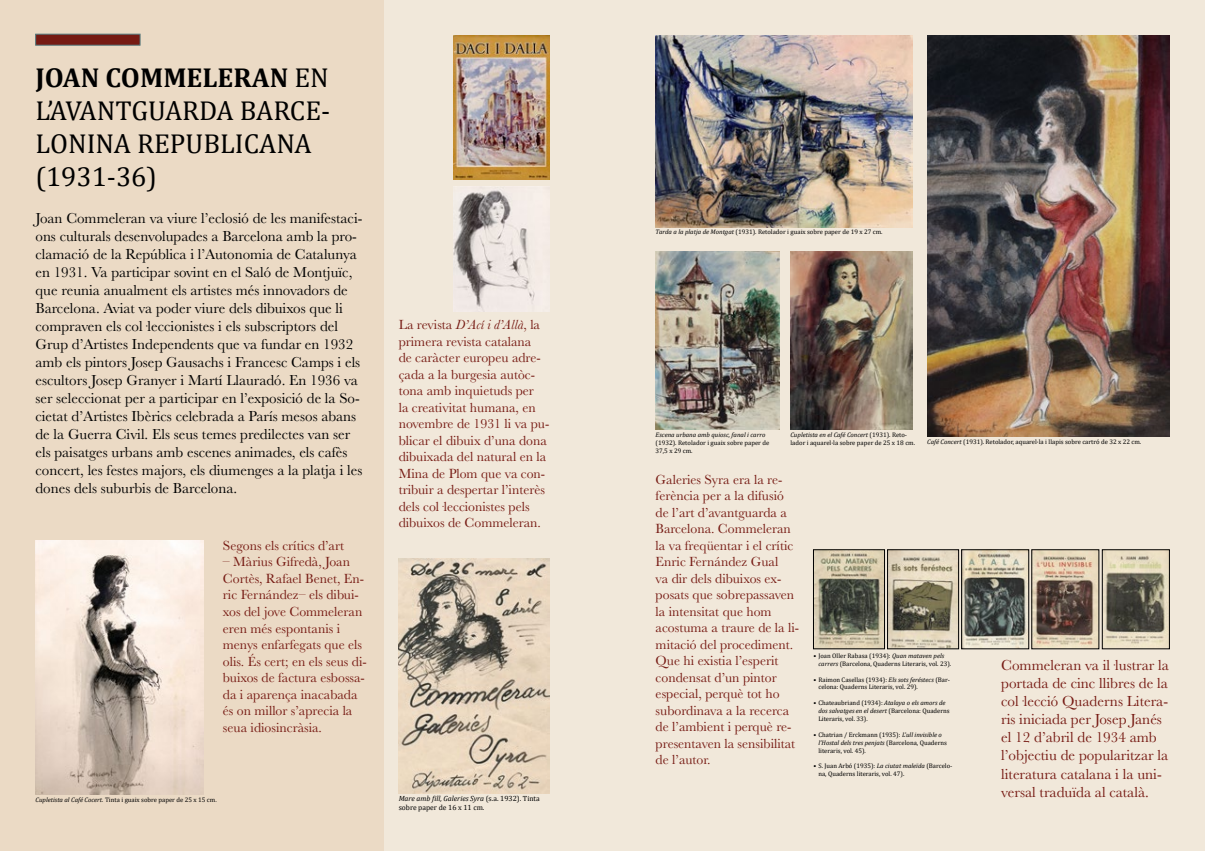
<style>
.page{position:relative;width:1205px;height:851px;background:#fff}
.page>*{position:absolute;margin:0;border:0;box-sizing:border-box;transform-origin:0 0}
.t1{font:27.5px/33px "Cambria";color:#000}
.t2{font:15.12px/18.1px "Baskerville";color:#761a13}
.t3{font:15px/18px "Baskerville";color:#000}
.t4{font:13.75px/16.5px "Baskerville";color:#761a13}
.t5{font:7.5px/9px "Cambria";color:#000}
.t6{font:6.62px/7.9px "Cambria";color:#000}
.t7{font:italic 6.62px "Cambria";color:#000}
.s1{font-weight:700}
.s2{font-style:italic}
</style>
<div class="page">
<div style="left:383px;top:0;width:822px;height:850px;background:#f1e8da"></div>
<div style="left:0;top:0;width:383px;height:850px;background:#ebdac5"></div>
<img style="left:399px;top:558px;width:150px;height:235px">
<img style="left:656px;top:36px;width:256px;height:191px">
<img style="left:656px;top:252px;width:123px;height:177px">
<img style="left:927px;top:35px;width:242px;height:401px">
<img style="left:790px;top:252px;width:122px;height:177px">
<img style="left:35px;top:540px;width:169px;height:254px">
<img style="left:454px;top:35px;width:95px;height:145px">
<img style="left:454px;top:187px;width:95px;height:124px">
<img style="left:815px;top:551px;width:67px;height:96px">
<div style="left:813px;top:549px;width:71px;height:100px;border:1px solid #000"></div>
<img style="left:889px;top:551px;width:68px;height:96px">
<div style="left:887px;top:549px;width:72px;height:100px;border:1px solid #000"></div>
<img style="left:963px;top:551px;width:64px;height:96px">
<div style="left:961px;top:549px;width:68px;height:100px;border:1px solid #000"></div>
<img style="left:1033px;top:551px;width:64px;height:96px">
<img style="left:1104px;top:551px;width:63px;height:96px">
<div style="left:1102px;top:549px;width:67px;height:100px;border:1px solid #000"></div>
<div style="left:35px;top:34px;width:105px;height:11px;background:#761a13;border:1px solid #547a7e"></div>
<h1 class="t1" style="left:35px;top:61px;width:296px"><span class="s1">JOAN COMMELERAN</span> EN<br>L’AVANTGUARDA BARCE-<br>LONINA REPUBLICANA (1931-36)</h1>
<p class="t3" style="left:35px;top:209px;width:328px">Joan Commeleran va viure l’eclosió de les manifestaci&shy;ons culturals desenvolupades a Barcelona amb la pro&shy;clamació de la República i l’Autonomia de Catalunya en 1931. Va participar sovint en el Saló de Montjuïc, que reunia anualment els artistes més innovadors de Barcelona. Aviat va poder viure dels dibuixos que li compraven els col·leccionistes i els subscriptors del Grup d’Artistes Independents que va fundar en 1932 amb els pintors Josep Gausachs i Francesc Camps i els escultors Josep Granyer i Martí Llauradó. En 1936 va ser seleccionat per a participar en l’exposició de la So&shy;cietat d’Artistes Ibèrics celebrada a París mesos abans de la Guerra Civil. Els seus temes predilectes van ser els paisatges urbans amb escenes animades, els cafès concert, les festes majors, els diumenges a la platja i les dones dels suburbis de Barcelona.</p>
<p class="t4" style="left:223px;top:537px;width:123px">Segons els crítics d’art</p>
<p class="t4" style="left:223px;top:554px;width:145px">– Màrius Gifredà, Joan<br>Cortès, Rafael Benet, En&shy;ric Fernández– els dibui&shy;xos del jove Commeleran eren més espontanis i menys enfarfegats que els olis. És cert; en els seus di&shy;buixos de factura esbossa&shy;da i aparença inacabada és on millor s’aprecia la seua idiosincràsia.</p>
<p class="t4" style="left:399px;top:317px;width:152px">La revista <span class="s2">D’Ací i d’Allà</span>, la primera revista catalana<br>de caràcter europeu adre&shy;çada a la burgesia autòc&shy;tona amb inquietuds per<br>la creativitat humana, en novembre de 1931 li va pu&shy;blicar el dibuix d’una dona dibuixada del natural en la<br>Mina de Plom que va con&shy;tribuir a despertar l’interès dels col·leccionistes pels dibuixos de Commeleran.</p>
<p class="t6" style="left:35px;top:795px;width:183px"><span class="s2">Cupletista al Café Cocert.</span> Tinta i guaix sobre paper de 25 x 15 cm.</p>
<p class="t5" style="left:399px;top:793px;width:143px"><span class="s2">Mare amb fill, Galeries Syra</span> (s.a. 1932). Tinta sobre paper de 16 x 11 cm.</p>
<p class="t6" style="left:656px;top:228px;width:228px"><span class="s2">Tarda a la platja de Montgat</span> (1931). Retolador i guaix sobre paper de 19 x 27 cm.</p>
<p class="t6" style="left:790px;top:430px;width:126px"><span class="s2">Cupletista en el Café Concert</span> (1931). Reto&shy;lador i aquarel·la sobre paper de 25 x 18 cm.</p>
<p class="t7" style="left:656px;top:429px;width:111px">Escena urbana amb quiosc, fanal i carro</p>
<p class="t6" style="left:656px;top:438px;width:115px">(1932). Retolador i guaix sobre paper de<br>37,5 x 29 cm.</p>
<p class="t6" style="left:927px;top:437px;width:216px"><span class="s2">Café Concert</span> (1931). Retolador, aquarel·la i llapis sobre cartró de 32 x 22 cm.</p>
<p class="t4" style="left:656px;top:471px;width:145px">Galeries Syra era la re&shy;ferència per a la difusió de l’art d’avantguarda a<br>Barcelona. Commeleran la va freqüentar i el crític<br>Enric Fernández Gual<br>va dir dels dibuixos ex&shy;posats que sobrepassaven la intensitat que hom acostuma a traure de la li&shy;mitació del procediment.<br>Que hi existia l’esperit condensat d’un pintor especial, perquè tot ho subordinava a la recerca de l’ambient i perquè re&shy;presentaven la sensibilitat de l’autor.</p>
<p class="t6" style="left:818px;top:651px;width:134px;text-indent:-5px">• Joan Oller Rabasa (1934): <span class="s2">Quan mataven pels carrers</span> (Barcelona, Quaderns Literaris, vol. 23).</p>
<p class="t6" style="left:818px;top:675px;width:133px;text-indent:-5px">• Raimon Casellas (1934): <span class="s2">Els sots feréstecs</span> (Bar&shy;celona: Quaderns Literaris, vol. 29).</p>
<p class="t6" style="left:818px;top:698px;width:133px;text-indent:-5px">• Chateaubriand (1934): <span class="s2">Atalaya o els amors de dos salvatges en el desert</span> (Barcelona: Quaderns<br>Literaris, vol. 33).</p>
<p class="t6" style="left:818px;top:730px;width:130px;text-indent:-5px">• Chatrian / Erckmann (1935): <span class="s2">L’ull invisible o l’Hostal dels tres penjats</span> (Barcelona, Quaderns literaris, vol. 45).</p>
<p class="t6" style="left:818px;top:762px;width:135px;text-indent:-5px">• S. Juan Arbó (1935): <span class="s2">La ciutat maleïda</span> (Barcelo&shy;na, Quaderns literaris, vol. 47).</p>
<p class="t2" style="left:1001px;top:655px;width:169px">Commeleran va il·lustrar la portada de cinc llibres de la col·lecció Quaderns Litera&shy;ris iniciada per Josep Janés el 12 d’abril de 1934 amb l’objectiu de popularitzar la literatura catalana i la uni&shy;versal traduïda al català.</p>
</div>
